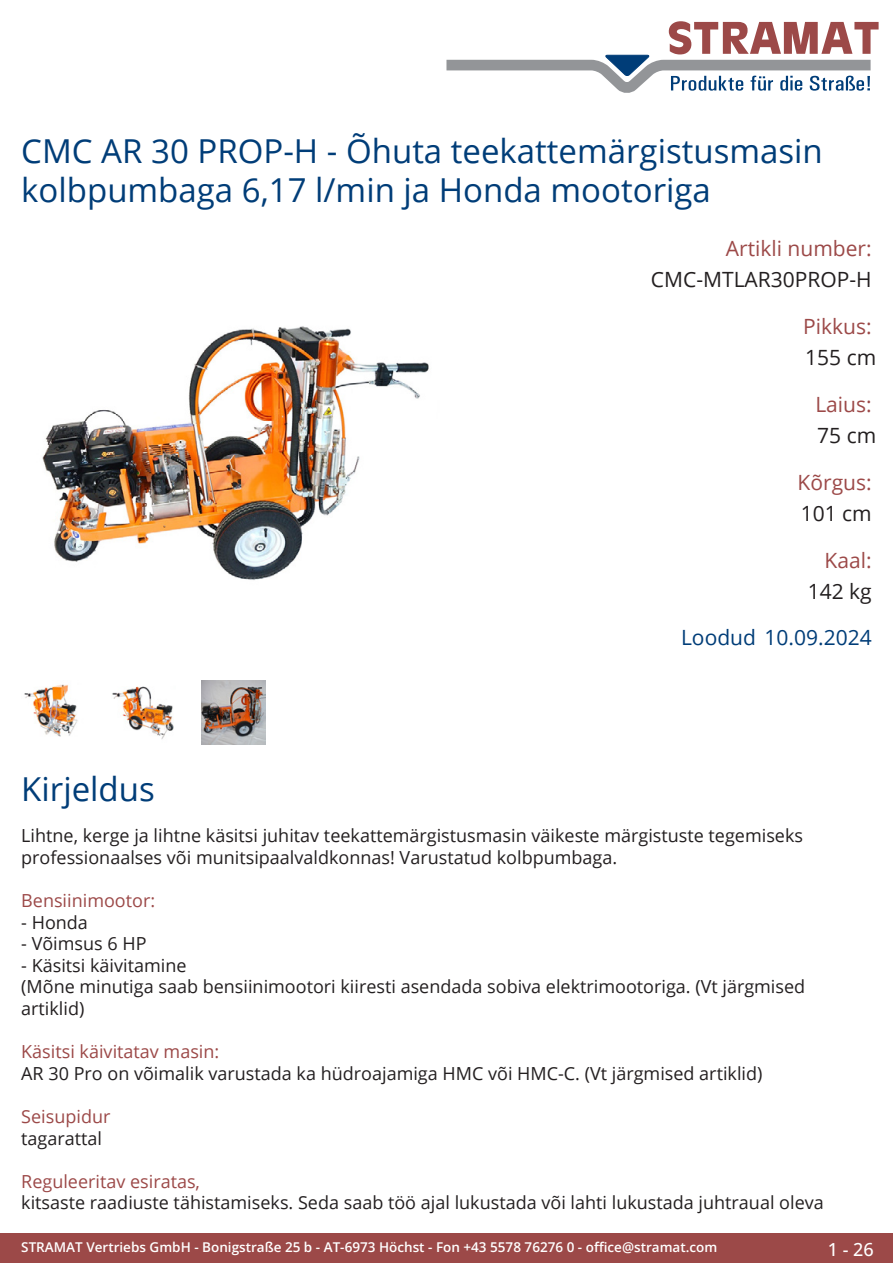
<style>
.page{position:relative;width:893px;height:1263px;background:#fff}
.page>*{position:absolute;margin:0;border:0;box-sizing:border-box;transform-origin:0 0}
.Produkttitel{font:33px/39.6px "Open Sans";color:#003d78}
.TechDaten_Überschrif{font:21px "Open Sans";color:#9c4948}
.TechDaten_Inhalt{font:21px "Open Sans";color:#231f20}
.Erstellungsdatum{font:21px "Open Sans";color:#003d78}
.Beschreibung_Text{font:18px/21.6px "Open Sans";color:#231f20}
.Beschreibung_Text-2{font:18px/21.6px "Open Sans";color:#9c4948}
.t1{font:500 18px "Open Sans";color:#fff}
.t2{font:600 13.5px "Open Sans";color:#fff}
.s1{color:#9c4948}
.s2{color:#231f20}
</style>
<div class="page">
<div style="left:0;top:1233px;width:893px;height:30px;background:#9c4948"></div>
<svg style="left:446px;top:21px;width:433px;height:72px"></svg>
<img style="left:42px;top:326px;width:387px;height:254px">
<img style="left:24px;top:684px;width:54px;height:53px">
<img style="left:112px;top:686px;width:62px;height:53px">
<img style="left:202px;top:680px;width:64px;height:64px">
<p class="Produkttitel" style="left:21px;top:130px;width:803px">CMC AR 30 PROP-H - Õhuta teekattemärgistusmasin kolbpumbaga 6,17 l/min ja Honda mootoriga</p>
<p class="TechDaten_Überschrif" style="left:726px;top:234px;width:147px">Artikli number:</p>
<p class="TechDaten_Inhalt" style="left:651px;top:265px;width:222px">CMC-MTLAR30PROP-H</p>
<p class="TechDaten_Überschrif" style="left:803px;top:312px;width:70px">Pikkus:</p>
<p class="TechDaten_Inhalt" style="left:805px;top:343px;width:73px">155 cm</p>
<p class="TechDaten_Überschrif" style="left:815px;top:390px;width:58px">Laius:</p>
<p class="TechDaten_Inhalt" style="left:817px;top:421px;width:61px">75 cm</p>
<p class="TechDaten_Überschrif" style="left:798px;top:468px;width:76px">Kõrgus:</p>
<p class="TechDaten_Inhalt" style="left:801px;top:499px;width:73px">101 cm</p>
<p class="TechDaten_Überschrif" style="left:825px;top:546px;width:49px">Kaal:</p>
<p class="TechDaten_Inhalt" style="left:808px;top:577px;width:66px">142 kg</p>
<p class="Erstellungsdatum" style="left:681px;top:623px;width:192px">Loodud 10.09.2024</p>
<p class="Produkttitel" style="left:21px;top:768px;width:135px">Kirjeldus</p>
<p class="Beschreibung_Text" style="left:21px;top:824px;width:783px">Lihtne, kerge ja lihtne käsitsi juhitav teekattemärgistusmasin väikeste märgistuste tegemiseks professionaalses või munitsipaalvaldkonnas! Varustatud kolbpumbaga.</p>
<p class="Beschreibung_Text-2" style="left:21px;top:889px;width:135px">Bensiinimootor:</p>
<p class="Beschreibung_Text" style="left:21px;top:911px;width:68px">- Honda</p>
<p class="Beschreibung_Text" style="left:21px;top:932px;width:127px">- Võimsus 6 HP</p>
<p class="Beschreibung_Text" style="left:21px;top:954px;width:785px">- Käsitsi käivitamine<br>(Mõne minutiga saab bensiinimootori kiiresti asendada sobiva elektrimootoriga. (Vt järgmised artiklid)</p>
<p class="Beschreibung_Text" style="left:21px;top:1040px;width:743px"><span class="s1">Käsitsi käivitatav masin:<br></span>AR 30 Pro on võimalik varustada ka hüdroajamiga HMC või HMC-C. (Vt järgmised artiklid)</p>
<p class="Beschreibung_Text-2" style="left:21px;top:1105px;width:91px">Seisupidur <span class="s2">tagarattal</span></p>
<p class="Beschreibung_Text" style="left:21px;top:1170px;width:804px"><span class="s1">Reguleeritav esiratas,<br></span>kitsaste raadiuste tähistamiseks. Seda saab töö ajal lukustada või lahti lukustada juhtraual oleva</p>
<p class="t2" style="left:21px;top:1238px;width:698px">STRAMAT Vertriebs GmbH - Bonigstraße 25 b - AT-6973 Höchst - Fon +43 5578 76276 0 - office@stramat.com</p>
<p class="t1" style="left:828px;top:1237px;width:48px">1 - 26</p>
</div>
